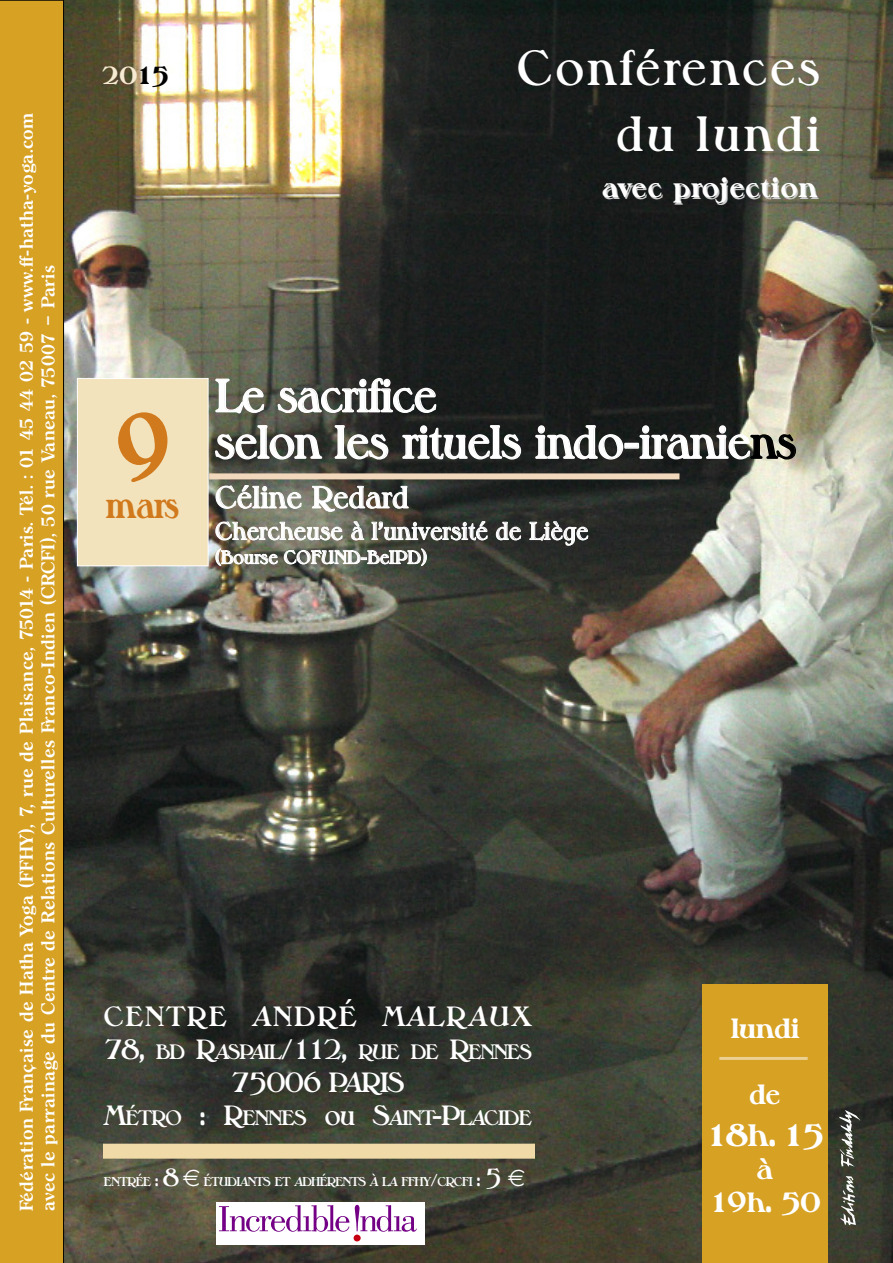
<style>
.page{position:relative;width:893px;height:1263px;background:#fff}
.page>*{position:absolute;margin:0;border:0;box-sizing:border-box;transform-origin:0 0}
.t1{font:700 90px "Melbourne";color:#d1791d;scale:.84 1}
.t2{font:600 48px/66px "Melbourne";letter-spacing:.07em;color:#fff;text-align:right}
.t3{font:600 45px/46.5px "Melbourne";color:#fff}
.t4{font:700 36px "Melbourne";color:#d1791d;scale:.84 1}
.t5{font:600 30px "Melbourne";letter-spacing:.015em;color:#fff}
.t6{font:700 30px "Melbourne";color:#fff}
.t7{font:600 27px "Melbourne";letter-spacing:.08em;color:#fff}
.t8{font:700 27px/33px "Melbourne";color:#fff;text-align:center}
.t9{font:700 27px "Melbourne";letter-spacing:.05em;color:#fff}
.t10{font:600 27px "Melbourne";letter-spacing:-.035em;color:#fff}
.t11{font:600 24px "Melbourne";letter-spacing:.015em;color:#fff}
.t12{font:700 24px "Melbourne";color:#f7ecd3}
.t13{font:600 20.25px "Melbourne";letter-spacing:-.045em;color:#fff}
.t14{font:600 18px/21.6px "Clerface";letter-spacing:.03em;color:#fff}
.t15{font:600 18px "Melbourne";letter-spacing:.015em;color:#fff}
.t16{font:600 12.3px "Melbourne";letter-spacing:-.055em;color:#fff}
.s1{color:#000}
.s2{font-size:27px}
.s3{font-size:16.5px}
.s4{font-size:24px}
.s5{font-size:18px}
</style>
<div class="page">
<img style="left:64px;top:1px;width:829px;height:1262px">
<div style="left:702px;top:983px;width:126px;height:280px;background:#d7a124"></div>
<div style="left:103px;top:1144px;width:432px;height:15px;background:#efdaa8"></div>
<div style="left:78px;top:379px;width:130px;height:187px;background:#f3e3bd"></div>
<div style="left:77px;top:378px;width:131px;height:188px;border:1px solid #fff"></div>
<div style="left:0;top:0;width:64px;height:1263px;background:#d7a124"></div>
<div style="left:217px;top:1202px;width:208px;height:43px;background:#fff"></div>
<svg style="left:219px;top:1205px;width:130px;height:27px"></svg>
<div style="left:354px;top:1234px;width:7px;height:7px;background:#c70011;border-radius:50%"></div>
<svg style="left:355px;top:1205px;width:62px;height:27px"></svg>
<img style="left:839px;top:1110px;width:21px;height:115px">
<div style="left:209px;top:473px;width:470px;height:6px;background:#f1d7bb"></div>
<hr style="left:719px;top:1057px;width:89px;height:3px;background:#ebd092">
<svg style="left:183px;top:1170px;width:17px;height:17px"></svg>
<svg style="left:508px;top:1170px;width:16px;height:17px"></svg>
<p class="t14" style="left:16px;top:1211px;width:1100px;rotate:-90deg">Fédération Française de Hatha Yoga (FFHY), 7, rue de Plaisance, 75014 - Paris. Tél. : 01 45 44 02 59 - www.ff-hatha-yoga.com avec le parrainage du Centre de Relations Culturelles Franco-Indien (CRCFI), 50 rue Vaneau, 75007 – Paris</p>
<h3 class="t12" style="left:102px;top:62px;width:69px">20<span class="s1">15</span></h3>
<h2 class="t2" style="left:517px;top:35px;width:304px">Conférences du lundi</h2>
<h3 class="t9" style="left:602px;top:172px;width:217px">avec projection</h3>
<h1 class="t1" style="left:114px;top:397px;width:69px">9</h1>
<h3 class="t4" style="left:106px;top:485px;width:88px">mars</h3>
<h3 class="t3" style="left:216px;top:373px;width:582px">Le sacrifice<br>selon les rituels indo-iranie<span class="s1">ns</span></h3>
<h3 class="t5" style="left:215px;top:480px;width:195px">Céline Redard</h3>
<h3 class="t11" style="left:215px;top:517px;width:375px">Chercheuse à l’université de Liège</h3>
<p class="t15" style="left:215px;top:547px;width:213px">(Bourse COFUND-BeIPD)</p>
<h3 class="t7" style="left:104px;top:1001px;width:429px">CENTRE ANDRÉ MALRAUX</h3>
<p class="t13" style="left:104px;top:1040px;width:430px"><span class="s2">78,</span> BD <span class="s2">R</span>ASPAIL<span class="s2">/112,</span> RUE DE <span class="s2">R</span>ENNES</p>
<h3 class="t10" style="left:231px;top:1067px;width:175px">75006 PARIS</h3>
<p class="t13" style="left:104px;top:1106px;width:430px"><span class="s2">M</span>ÉTRO <span class="s2">: R</span>ENNES <span class="s2">ou S</span>AINT<span class="s2">-P</span>LACIDE</p>
<p class="t16" style="left:104px;top:1175px;width:400px">ENTRÉE <span class="s3">:</span> <span class="s4">8</span> ÉTUDIANTS ET ADHÉRENTS À LA FFHY<span class="s3">/</span>CRCFI <span class="s5">:</span> <span class="s4">5</span></p>
<h3 class="t8" style="left:731px;top:1012px;width:70px">lundi</h3>
<h3 class="t8" style="left:749px;top:1078px;width:33px">de</h3>
<h3 class="t6" style="left:706px;top:1117px;width:120px">18h. 15</h3>
<h3 class="t8" style="left:709px;top:1153px;width:113px">à<br>19h. 50</h3>
</div>
